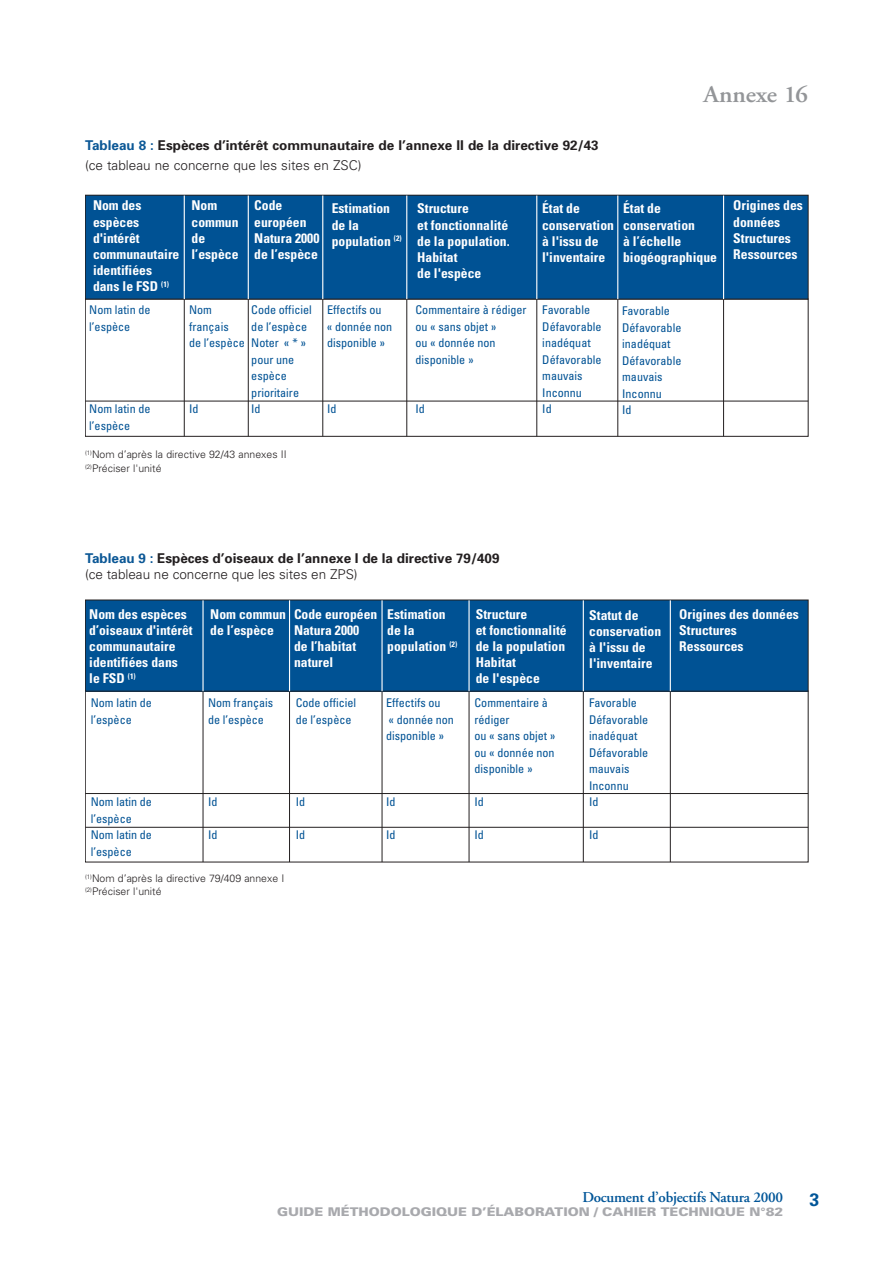
<style>
.page{position:relative;width:893px;height:1263px;background:#fff}
.page>*{position:absolute;margin:0;border:0;box-sizing:border-box;transform-origin:0 0}
.t1{font:600 24px "Adobe Garamond";color:#939598;scale:1.05 1}
.t2{font:700 18px "Univers";color:#015598}
.t3{font:600 15px "Adobe Garamond";letter-spacing:-.015em;color:#015598}
.t4{font:700 condensed 13.5px/16.2px "Univers";color:#fff}
.t5{font:700 13.5px/19.5px "Univers";color:#231f20}
.t6{font:condensed 12px/16.5px "Univers";color:#005294}
.t7{font:900 12px "Univers";color:#a8a9ad;scale:1.1 1}
.t8{font:300 10.5px/13.5px "Univers";color:#231f20}
.s1{color:#0c5896}
.s2{font-weight:300}
</style>
<div class="page">
<div style="left:85px;top:299px;width:723px;height:137px;border:1px solid #231f20"></div>
<hr style="left:184px;top:299px;width:1px;height:137px;background:#231f20">
<hr style="left:323px;top:299px;width:1px;height:137px;background:#231f20">
<hr style="left:248px;top:299px;width:1px;height:137px;background:#231f20">
<hr style="left:407px;top:299px;width:1px;height:137px;background:#231f20">
<hr style="left:618px;top:299px;width:1px;height:137px;background:#231f20">
<hr style="left:537px;top:299px;width:1px;height:137px;background:#231f20">
<div style="left:85px;top:195px;width:723px;height:104px;background:#005294"></div>
<div style="left:85px;top:195px;width:723px;height:104px;border:1px solid #231f20"></div>
<hr style="left:184px;top:196px;width:1px;height:103px;background:#fff">
<hr style="left:322px;top:196px;width:1px;height:103px;background:#fff">
<hr style="left:248px;top:196px;width:1px;height:103px;background:#fff">
<hr style="left:406px;top:196px;width:1px;height:103px;background:#fff">
<hr style="left:617px;top:196px;width:1px;height:103px;background:#fff">
<hr style="left:723px;top:299px;width:1px;height:137px;background:#231f20">
<hr style="left:723px;top:196px;width:1px;height:103px;background:#fff">
<hr style="left:536px;top:196px;width:1px;height:103px;background:#fff">
<hr style="left:85px;top:401px;width:723px;height:1px;background:#231f20">
<div style="left:85px;top:691px;width:723px;height:171px;border:1px solid #231f20"></div>
<hr style="left:203px;top:691px;width:1px;height:171px;background:#231f20">
<hr style="left:382px;top:691px;width:1px;height:171px;background:#231f20">
<hr style="left:289px;top:691px;width:1px;height:171px;background:#231f20">
<hr style="left:469px;top:691px;width:1px;height:171px;background:#231f20">
<hr style="left:583px;top:691px;width:1px;height:171px;background:#231f20">
<div style="left:85px;top:600px;width:723px;height:91px;background:#005294"></div>
<div style="left:85px;top:600px;width:723px;height:91px;border:1px solid #231f20"></div>
<hr style="left:202px;top:600px;width:2px;height:91px;background:#fff">
<hr style="left:381px;top:600px;width:2px;height:91px;background:#fff">
<hr style="left:289px;top:600px;width:1px;height:91px;background:#fff">
<hr style="left:468px;top:600px;width:2px;height:91px;background:#fff">
<hr style="left:583px;top:600px;width:1px;height:91px;background:#fff">
<hr style="left:670px;top:691px;width:1px;height:171px;background:#231f20">
<hr style="left:670px;top:600px;width:1px;height:91px;background:#fff">
<hr style="left:85px;top:793px;width:723px;height:1px;background:#231f20">
<hr style="left:85px;top:827px;width:723px;height:1px;background:#231f20">
<p class="t5" style="left:85px;top:137px;width:515px"><span class="s1">Tableau 8 :</span> Espèces d’intérêt communautaire de l’annexe II de la directive 92/43 <span class="s2">(ce tableau ne concerne que les sites en ZSC)</span></p>
<h1 class="t1" style="left:703px;top:85px;width:101px">Annexe 16</h1>
<p class="t4" style="left:93px;top:199px;width:88px">Nom des espèces d'intérêt communautaire identifiées dans le FSD <sup>(1)</sup></p>
<p class="t4" style="left:733px;top:199px;width:71px">Origines des données<br>Structures<br>Ressources</p>
<p class="t4" style="left:192px;top:199px;width:48px">Nom commun de l’espèce</p>
<p class="t4" style="left:254px;top:199px;width:67px">Code européen<br>Natura 2000 de l’espèce</p>
<p class="t4" style="left:332px;top:202px;width:72px">Estimation de la population <sup>(2)</sup></p>
<p class="t4" style="left:417px;top:202px;width:94px">Structure<br>et fonctionnalité de la population.<br>Habitat<br>de l'espèce</p>
<p class="t4" style="left:623px;top:202px;width:95px">État de conservation<br>à l’échelle biogéographique</p>
<p class="t4" style="left:542px;top:202px;width:73px">État de conservation à l'issu de l'inventaire</p>
<p class="t6" style="left:89px;top:302px;width:63px">Nom latin de l’espèce</p>
<p class="t6" style="left:89px;top:401px;width:63px">Nom latin de l’espèce</p>
<p class="t6" style="left:251px;top:302px;width:62px">Code officiel de l’espèce<br>Noter « * » pour une espèce prioritaire<br>Id</p>
<p class="t6" style="left:327px;top:302px;width:67px">Effectifs ou<br>« donnée non disponible »</p>
<p class="t6" style="left:189px;top:302px;width:57px">Nom français<br>de l’espèce</p>
<p class="t6" style="left:189px;top:401px;width:11px">Id</p>
<p class="t6" style="left:327px;top:401px;width:11px">Id</p>
<p class="t8" style="left:85px;top:449px;width:203px"><sup>(1)</sup>Nom d’après la directive 92/43 annexes II <sup>(2)</sup>Préciser l'unité</p>
<p class="t6" style="left:416px;top:302px;width:113px">Commentaire à rédiger ou « sans objet »<br>ou « donnée non disponible »</p>
<p class="t6" style="left:416px;top:401px;width:11px">Id</p>
<p class="t6" style="left:542px;top:302px;width:61px">Favorable<br>Défavorable inadéquat<br>Défavorable mauvais<br>Inconnu<br>Id</p>
<p class="t6" style="left:622px;top:304px;width:61px">Favorable<br>Défavorable inadéquat<br>Défavorable mauvais<br>Inconnu<br>Id</p>
<p class="t5" style="left:85px;top:551px;width:416px;line-height:16.2px"><span class="s1">Tableau 9 :</span> Espèces d’oiseaux de l’annexe I de la directive 79/409 <span class="s2">(ce tableau ne concerne que les sites en ZPS)</span></p>
<p class="t4" style="left:89px;top:607px;width:105px">Nom des espèces d’oiseaux d'intérêt communautaire identifiées dans<br>le FSD <sup>(1)</sup></p>
<p class="t4" style="left:679px;top:607px;width:121px">Origines des données<br>Structures<br>Ressources</p>
<p class="t4" style="left:210px;top:607px;width:77px">Nom commun de l’espèce</p>
<p class="t4" style="left:294px;top:607px;width:85px">Code européen<br>Natura 2000<br>de l’habitat naturel</p>
<p class="t4" style="left:387px;top:607px;width:72px">Estimation de la population <sup>(2)</sup></p>
<p class="t4" style="left:476px;top:607px;width:92px">Structure<br>et fonctionnalité de la population<br>Habitat<br>de l'espèce</p>
<p class="t4" style="left:589px;top:608px;width:73px">Statut de conservation à l'issu de l'inventaire</p>
<p class="t6" style="left:91px;top:696px;width:63px">Nom latin de l’espèce</p>
<p class="t6" style="left:208px;top:696px;width:67px">Nom français de l’espèce</p>
<p class="t6" style="left:296px;top:696px;width:62px">Code officiel de l’espèce</p>
<p class="t6" style="left:91px;top:795px;width:63px">Nom latin de l’espèce<br>Nom latin de l’espèce</p>
<p class="t6" style="left:208px;top:795px;width:11px">Id</p>
<p class="t6" style="left:208px;top:828px;width:11px">Id</p>
<p class="t8" style="left:85px;top:872px;width:201px"><sup>(1)</sup>Nom d’après la directive 79/409 annexe I <sup>(2)</sup>Préciser l'unité</p>
<p class="t6" style="left:296px;top:795px;width:11px">Id</p>
<p class="t6" style="left:296px;top:828px;width:11px">Id</p>
<p class="t6" style="left:386px;top:696px;width:69px">Effectifs ou<br>« donnée non disponible »</p>
<p class="t6" style="left:386px;top:795px;width:11px">Id</p>
<p class="t6" style="left:386px;top:828px;width:11px">Id</p>
<p class="t6" style="left:475px;top:696px;width:82px">Commentaire à rédiger<br>ou « sans objet » ou « donnée non disponible »</p>
<p class="t6" style="left:475px;top:795px;width:11px">Id</p>
<p class="t6" style="left:475px;top:828px;width:11px">Id</p>
<p class="t6" style="left:589px;top:696px;width:61px">Favorable<br>Défavorable inadéquat<br>Défavorable mauvais<br>Inconnu<br>Id</p>
<p class="t6" style="left:589px;top:828px;width:11px">Id</p>
<p class="t3" style="left:582px;top:1191px;width:202px">Document d’objectifs Natura 2000</p>
<h2 class="t2" style="left:809px;top:1193px;width:12px">3</h2>
<p class="t7" style="left:277px;top:1207px;width:461px">GUIDE MÉTHODOLOGIQUE D’ÉLABORATION / CAHIER TECHNIQUE N°82</p>
</div>
